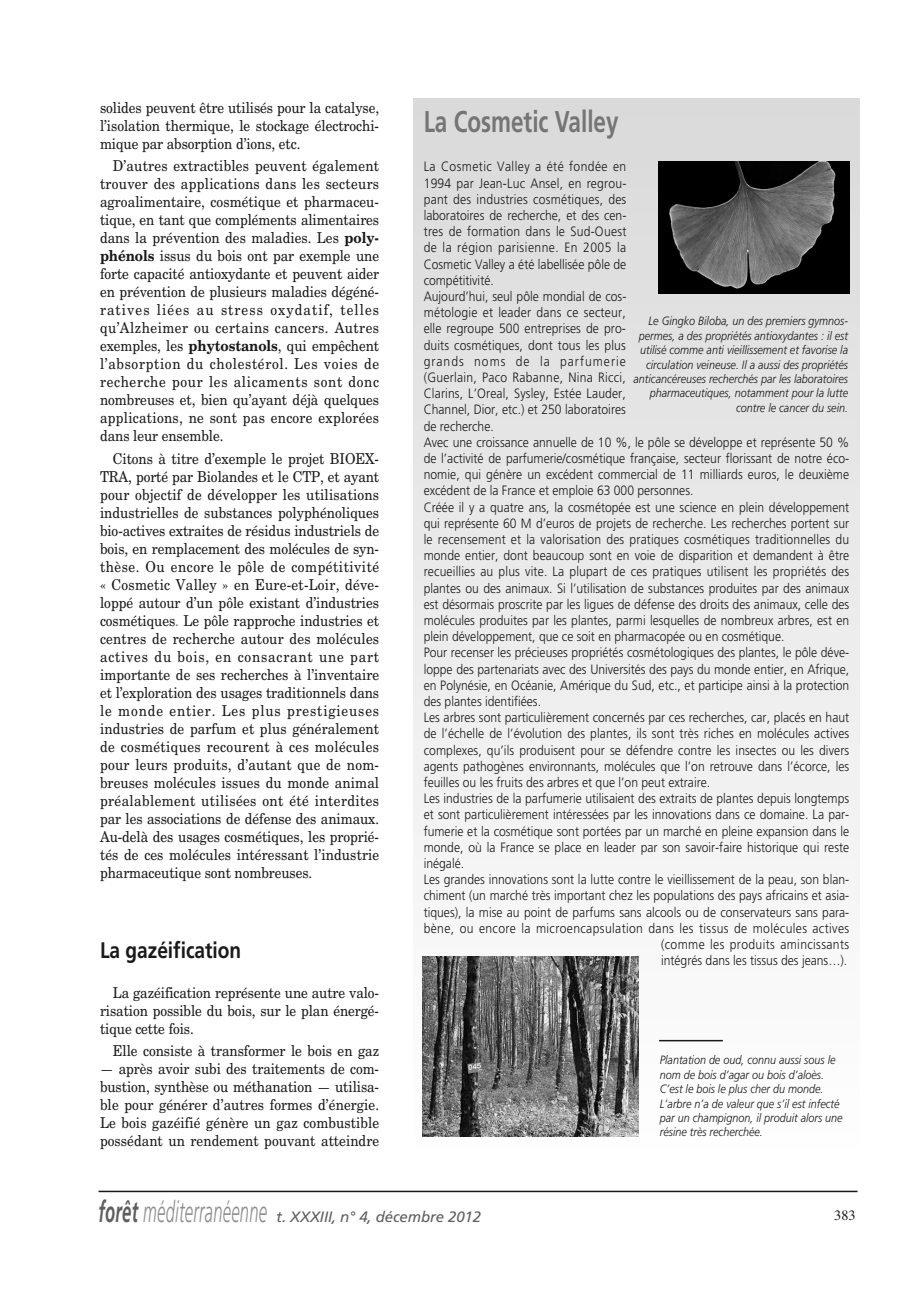
<style>
.page{position:relative;width:920px;height:1290px;background:#fff}
.page>*{position:absolute;margin:0;border:0;box-sizing:border-box;transform-origin:0 0}
.t1{font:700 30px "Frutiger";color:#757575;scale:.75 1}
.t2{font:700 22.5px "Frutiger";color:#191919;scale:.85 1}
.t3{font:15px/18px "New Century Schlbk";letter-spacing:-.005em;color:#191919;text-align:justify;scale:.9 1}
.t4{font:italic 15px "Frutiger";letter-spacing:-.005em;color:#5e5e5e}
.t5{font:14.25px "Times";color:#191919}
.t6{font:300 13.5px "Frutiger";color:#191919;scale:.9 1}
.t7{font:300 13.5px "Frutiger";letter-spacing:.02em;color:#191919;scale:.9 1}
.t8{font:300 13.5px "Frutiger";letter-spacing:.03em;color:#191919;scale:.9 1}
.t9{font:300 13.5px "Frutiger";letter-spacing:.025em;color:#191919;scale:.9 1}
.t10{font:300 13.5px "Frutiger";letter-spacing:.04em;color:#191919;scale:.9 1}
.t11{font:300 13.5px "Frutiger";letter-spacing:.035em;color:#191919;scale:.9 1}
.t12{font:300 13.5px "Frutiger";letter-spacing:.08em;color:#191919;scale:.9 1}
.t13{font:italic 300 12px/14.4px "Frutiger";color:#191919;text-align:right;scale:.9 1}
.s1{font-weight:700}
.s2{color:#696969}
.s3{font-weight:700;font-size:29.7px}
.s4{font-weight:300;font-size:29.7px;color:#8c8c8c}
</style>
<div class="page">
<hr style="left:99px;top:1191px;width:758px;height:1px;background:#191919">
<div style="left:413px;top:99px;width:447px;height:1050px;background:linear-gradient(to bottom,#d8d8d8,#fff)"></div>
<img style="left:659px;top:162px;width:190px;height:132px">
<img style="left:423px;top:957px;width:216px;height:180px">
<hr style="left:659px;top:1040px;width:64px;height:1px;background:#191919">
<p class="t3" style="left:100px;top:98px;width:312px">solides peuvent être utilisés pour la catalyse, l’isolation thermique, le stockage électrochi&shy;mique par absorption d’ions, etc.</p>
<p class="t3" style="left:100px;top:157px;width:312px;text-indent:13px">D’autres extractibles peuvent également trouver des applications dans les secteurs agroalimentaire, cosmétique et pharmaceu&shy;tique, en tant que compléments alimentaires dans la prévention des maladies. Les <span class="s1">poly&shy;phénols</span> issus du bois ont par exemple une forte capacité antioxydante et peuvent aider en prévention de plusieurs maladies dégéné&shy;ratives liées au stress oxydatif, telles qu’Alzheimer ou certains cancers. Autres exemples, les <span class="s1">phytostanols</span>, qui empêchent l’absorption du cholestérol. Les voies de recherche pour les alicaments sont donc nombreuses et, bien qu’ayant déjà quelques applications, ne sont pas encore explorées dans leur ensemble.</p>
<p class="t3" style="left:100px;top:449px;width:312px;text-indent:13px">Citons à titre d’exemple le projet BIOEX-TRA, porté par Biolandes et le CTP, et ayant pour objectif de développer les utilisations industrielles de substances polyphénoliques bio-actives extraites de résidus industriels de bois, en remplacement des molécules de syn&shy;thèse. Ou encore le pôle de compétitivité « Cosmetic Valley » en Eure-et-Loir, déve&shy;loppé autour d’un pôle existant d’industries cosmétiques<span class="s2">.</span> Le pôle rapproche industries et centres de recherche autour des molécules actives du bois, en consacrant une part importante de ses recherches à l’inventaire et l’exploration des usages traditionnels dans le monde entier. Les plus prestigieuses industries de parfum et plus généralement de cosmétiques recourent à ces molécules pour leurs produits, d’autant que de nom&shy;breuses molécules issues du monde animal préalablement utilisées ont été interdites par les associations de défense des animaux.<br>Au-delà des usages cosmétiques, les proprié&shy;tés de ces molécules intéressant l’industrie pharmaceutique sont nombreuses.</p>
<h2 class="t2" style="left:100px;top:936px;width:168px">La gazéification</h2>
<p class="t3" style="left:100px;top:983px;width:312px;text-indent:13px">La gazéification représente une autre valo&shy;risation possible du bois, sur le plan énergé&shy;tique cette fois.</p>
<p class="t3" style="left:113px;top:1041px;width:297px">Elle consiste à transformer le bois en gaz</p>
<p class="t3" style="left:100px;top:1059px;width:312px">— après avoir subi des traitements de com&shy;bustion, synthèse ou méthanation — utilisa&shy;ble pour générer d’autres formes d’énergie.<br>Le bois gazéifié génère un gaz combustible possédant un rendement pouvant atteindre</p>
<h1 class="t1" style="left:424px;top:103px;width:261px">La Cosmetic Valley</h1>
<p class="t11" style="left:424px;top:159px;width:227px">La Cosmetic Valley a été fondée en</p>
<p class="t6" style="left:424px;top:175px;width:227px">1994 par Jean-Luc Ansel, en regrou-</p>
<p class="t7" style="left:424px;top:191px;width:227px">pant des industries cosmétiques, des</p>
<p class="t6" style="left:424px;top:208px;width:227px">laboratoires de recherche, et des cen-</p>
<p class="t7" style="left:424px;top:224px;width:227px">tres de formation dans le Sud-Ouest</p>
<p class="t10" style="left:424px;top:240px;width:227px">de la région parisienne. En 2005 la</p>
<p class="t6" style="left:424px;top:256px;width:227px">Cosmetic Valley a été labellisée pôle de</p>
<p class="t6" style="left:424px;top:272px;width:79px">compétitivité.</p>
<p class="t6" style="left:424px;top:289px;width:227px">Aujourd’hui, seul pôle mondial de cos-</p>
<p class="t7" style="left:424px;top:305px;width:226px">métologie et leader dans ce secteur,</p>
<p class="t6" style="left:424px;top:321px;width:226px">elle regroupe 500 entreprises de pro-</p>
<p class="t6" style="left:424px;top:337px;width:226px">duits cosmétiques, dont tous les plus</p>
<p class="t12" style="left:424px;top:353px;width:226px">grands noms de la parfumerie</p>
<p class="t9" style="left:424px;top:370px;width:226px">(Guerlain, Paco Rabanne, Nina Ricci,</p>
<p class="t6" style="left:424px;top:386px;width:226px">Clarins, L’Oreal, Sysley, Estée Lauder,</p>
<p class="t6" style="left:424px;top:402px;width:226px">Channel, Dior, etc.) et 250 laboratoires</p>
<p class="t6" style="left:424px;top:418px;width:79px">de recherche.</p>
<p class="t6" style="left:424px;top:434px;width:474px">Avec une croissance annuelle de 10 %, le pôle se développe et représente 50 %</p>
<p class="t6" style="left:424px;top:451px;width:474px">de l’activité de parfumerie/cosmétique française, secteur florissant de notre éco-</p>
<p class="t6" style="left:424px;top:467px;width:474px">nomie, qui génère un excédent commercial de 11 milliards euros, le deuxième</p>
<p class="t6" style="left:424px;top:483px;width:301px">excédent de la France et emploie 63 000 personnes.</p>
<p class="t6" style="left:424px;top:499px;width:474px">Créée il y a quatre ans, la cosmétopée est une science en plein développement</p>
<p class="t6" style="left:424px;top:515px;width:474px">qui représente 60 M d’euros de projets de recherche. Les recherches portent sur</p>
<p class="t6" style="left:424px;top:532px;width:474px">le recensement et la valorisation des pratiques cosmétiques traditionnelles du</p>
<p class="t6" style="left:424px;top:548px;width:474px">monde entier, dont beaucoup sont en voie de disparition et demandent à être</p>
<p class="t6" style="left:424px;top:564px;width:474px">recueillies au plus vite. La plupart de ces pratiques utilisent les propriétés des</p>
<p class="t6" style="left:424px;top:580px;width:474px">plantes ou des animaux. Si l’utilisation de substances produites par des animaux</p>
<p class="t6" style="left:424px;top:596px;width:474px">est désormais proscrite par les ligues de défense des droits des animaux, celle des</p>
<p class="t6" style="left:424px;top:613px;width:474px">molécules produites par les plantes, parmi lesquelles de nombreux arbres, est en</p>
<p class="t6" style="left:424px;top:629px;width:402px">plein développement, que ce soit en pharmacopée ou en cosmétique.</p>
<p class="t6" style="left:424px;top:645px;width:474px">Pour recenser les précieuses propriétés cosmétologiques des plantes, le pôle déve-</p>
<p class="t6" style="left:424px;top:661px;width:474px">loppe des partenariats avec des Universités des pays du monde entier, en Afrique,</p>
<p class="t6" style="left:424px;top:677px;width:474px">en Polynésie, en Océanie, Amérique du Sud, etc., et participe ainsi à la protection</p>
<p class="t6" style="left:424px;top:694px;width:132px">des plantes identifiées.</p>
<p class="t6" style="left:424px;top:710px;width:474px">Les arbres sont particulièrement concernés par ces recherches, car, placés en haut</p>
<p class="t6" style="left:424px;top:726px;width:474px">de l’échelle de l’évolution des plantes, ils sont très riches en molécules actives</p>
<p class="t6" style="left:424px;top:742px;width:474px">complexes, qu’ils produisent pour se défendre contre les insectes ou les divers</p>
<p class="t6" style="left:424px;top:758px;width:474px">agents pathogènes environnants, molécules que l’on retrouve dans l’écorce, les</p>
<p class="t6" style="left:424px;top:775px;width:320px">feuilles ou les fruits des arbres et que l’on peut extraire.</p>
<p class="t6" style="left:424px;top:791px;width:474px">Les industries de la parfumerie utilisaient des extraits de plantes depuis longtemps</p>
<p class="t6" style="left:424px;top:807px;width:474px">et sont particulièrement intéressées par les innovations dans ce domaine. La par-</p>
<p class="t6" style="left:424px;top:823px;width:474px">fumerie et la cosmétique sont portées par un marché en pleine expansion dans le</p>
<p class="t6" style="left:424px;top:839px;width:474px">monde, où la France se place en leader par son savoir-faire historique qui reste</p>
<p class="t6" style="left:424px;top:856px;width:46px">inégalé.</p>
<p class="t6" style="left:424px;top:872px;width:474px">Les grandes innovations sont la lutte contre le vieillissement de la peau, son blan-</p>
<p class="t6" style="left:424px;top:888px;width:474px">chiment (un marché très important chez les populations des pays africains et asia-</p>
<p class="t6" style="left:424px;top:904px;width:474px">tiques), la mise au point de parfums sans alcools ou de conservateurs sans para-</p>
<p class="t8" style="left:424px;top:920px;width:474px">bène, ou encore la microencapsulation dans les tissus de molécules actives</p>
<p class="t8" style="left:661px;top:937px;width:211px">(comme les produits amincissants</p>
<p class="t6" style="left:661px;top:953px;width:208px">intégrés dans les tissus des jeans…).</p>
<p class="t13" style="left:633px;top:314px;width:240px">Le Gingko Biloba, un des premiers gymnos&shy;permes, a des propriétés antioxydantes : il est utilisé comme anti vieillissement et favorise la circulation veineuse. Il a aussi des propriétés anticancéreuses recherchés par les laboratoires pharmaceutiques, notamment pour la lutte contre le cancer du sein.</p>
<p class="t13" style="left:660px;top:1053px;width:205px;text-align:left">Plantation de oud, connu aussi sous le nom de bois d’agar ou bois d’aloès.<br>C’est le bois le plus cher du monde.<br>L’arbre n’a de valeur que s’il est infecté par un champignon, il produit alors une résine très recherchée.</p>
<p class="t4" style="left:99px;top:1208px;width:384px"><span class="s3">forêt</span> <span class="s4">méditerranéenne</span> t. XXXIII, n° 4, décembre 2012</p>
<p class="t5" style="left:834px;top:1202px;width:23px">383</p>
</div>
